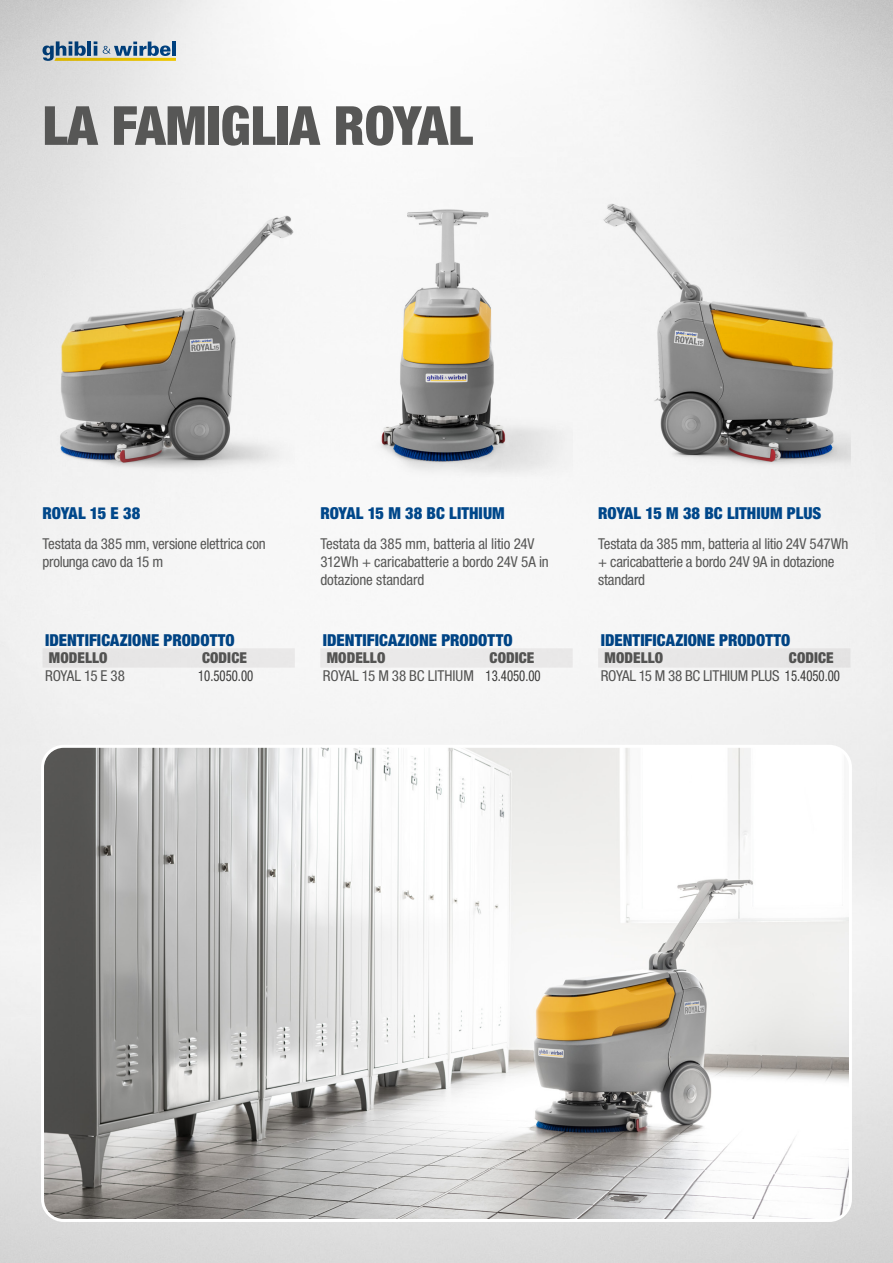
<style>
.page{position:relative;width:893px;height:1263px;background:#fff}
.page>*{position:absolute;margin:0;border:0;box-sizing:border-box;transform-origin:0 0}
.TITOLO_1{font:900 condensed 54px "Helvetica Neue LT Std";color:#575756}
._3-titoloTabella{font:900 condensed 16.5px "Helvetica Neue LT Std";color:#00478a}
._4-Testo_descrizione{font:condensed 15px/18px "Helvetica Neue LT Std";letter-spacing:-.01em;color:#575756}
.t1{font:900 condensed 15px "Helvetica Neue LT Std";letter-spacing:.005em;color:#575756}
.t2{font:condensed 15px "Helvetica Neue LT Std";color:#3c3c3b;scale:.85 1}
.s1{font-weight:900}
.s2{color:#3c3c3b}
</style>
<div class="page">
<img style="left:598px;top:187px;width:252px;height:300px">
<img style="left:320px;top:186px;width:253px;height:304px">
<img style="left:43px;top:192px;width:252px;height:301px">
<img style="left:43px;top:746px;width:807px;height:474px">
<div style="left:41px;top:745px;width:811px;height:477px;border:3px solid #fff;border-radius:21px"></div>
<div style="left:43px;top:631px;width:252px;height:17px;background:#f5f5f5"></div>
<div style="left:43px;top:648px;width:252px;height:19px;background:#e7e6e6"></div>
<div style="left:320px;top:631px;width:253px;height:17px;background:#f7f7f7"></div>
<div style="left:320px;top:648px;width:253px;height:19px;background:#eae9e9"></div>
<div style="left:598px;top:631px;width:252px;height:17px;background:#f4f4f4"></div>
<div style="left:598px;top:648px;width:252px;height:19px;background:#e7e6e6"></div>
<svg style="left:43px;top:41px;width:133px;height:20px;background:#92a29c"></svg>
<p class="TITOLO_1" style="left:43px;top:92px;width:432px">LA FAMIGLIA ROYAL</p>
<p class="_3-titoloTabella" style="left:43px;top:503px;width:99px">ROYAL 15 E 38</p>
<p class="_4-Testo_descrizione" style="left:43px;top:535px;width:225px">Testata da 385 mm, versione elettrica con prolunga cavo da 15 m</p>
<p class="_3-titoloTabella" style="left:45px;top:630px;width:191px">IDENTIFICAZIONE PRODOTTO</p>
<p class="t1" style="left:49px;top:649px;width:60px">MODELLO</p>
<p class="t1" style="left:202px;top:649px;width:46px">CODICE</p>
<p class="_4-Testo_descrizione" style="left:45px;top:666px;width:81px">ROYAL 15 E 38</p>
<p class="t2" style="left:198px;top:667px;width:66px">10.5050.00</p>
<p class="_3-titoloTabella" style="left:320px;top:503px;width:186px">ROYAL 15 M 38 BC LITHIUM</p>
<p class="_4-Testo_descrizione" style="left:320px;top:535px;width:230px">Testata da 385 mm, batteria al litio 24V<br>312Wh + caricabatterie a bordo 24V 5A in dotazione standard</p>
<p class="_3-titoloTabella" style="left:598px;top:503px;width:225px">ROYAL 15 M 38 BC LITHIUM PLUS</p>
<p class="_4-Testo_descrizione" style="left:598px;top:535px;width:252px">Testata da 385 mm, batteria al litio 24V 547Wh + caricabatterie a bordo 24V 9A in dotazione standard</p>
<p class="_3-titoloTabella" style="left:323px;top:630px;width:191px">IDENTIFICAZIONE PRODOTTO</p>
<p class="t1" style="left:327px;top:649px;width:60px">MODELLO</p>
<p class="_4-Testo_descrizione" style="left:323px;top:649px;width:219px;line-height:17.5px;text-indent:167px"><span class="s1">CODICE<br></span>ROYAL 15 M 38 BC LITHIUM <span class="s2">13.4050.00</span></p>
<p class="_3-titoloTabella" style="left:601px;top:630px;width:191px">IDENTIFICAZIONE PRODOTTO</p>
<p class="t1" style="left:605px;top:649px;width:60px">MODELLO</p>
<p class="_4-Testo_descrizione" style="left:601px;top:649px;width:241px;line-height:17.5px;text-indent:188px"><span class="s1">CODICE<br></span>ROYAL 15 M 38 BC LITHIUM PLUS <span class="s2">15.4050.00</span></p>
</div>
